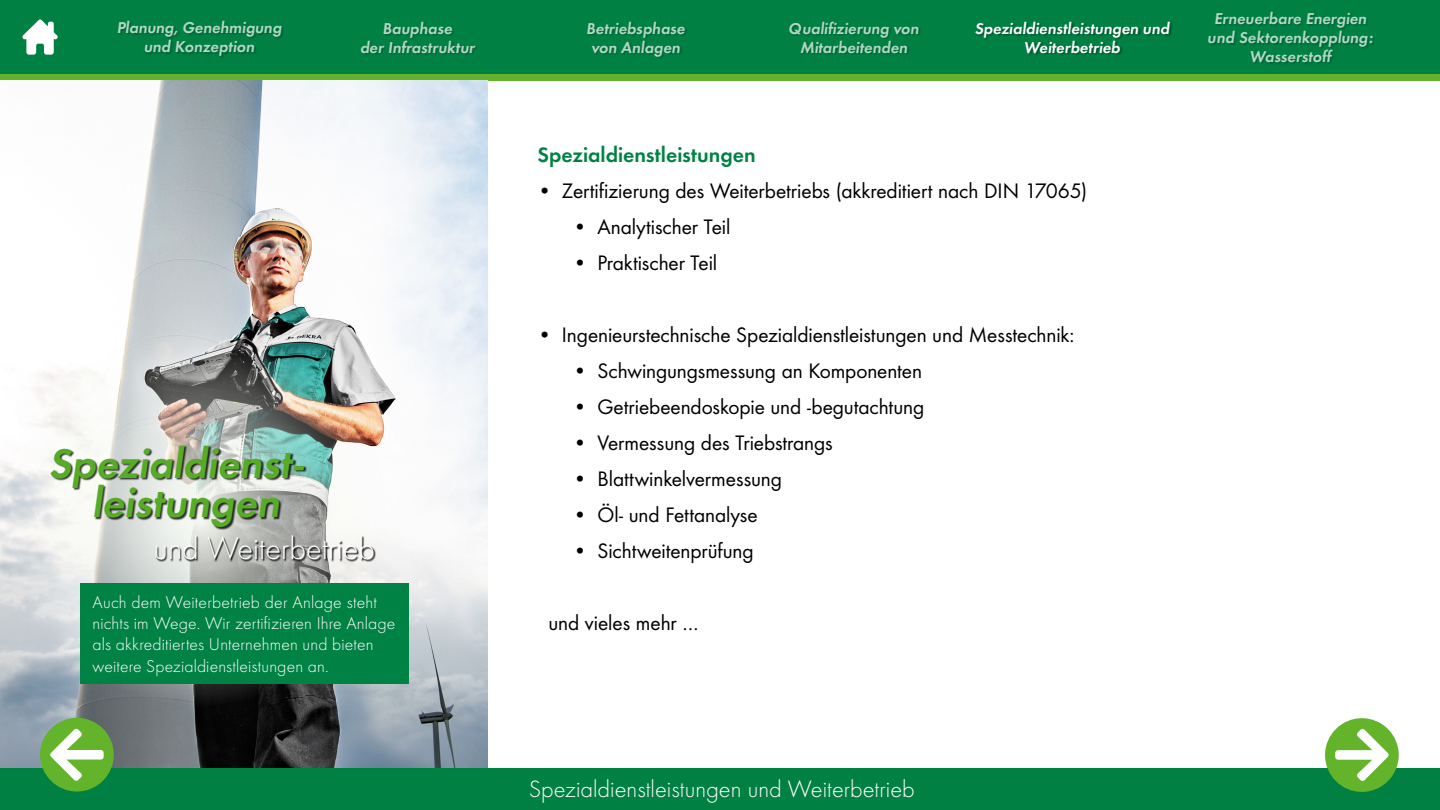
<style>
.page{position:relative;width:1440px;height:810px;background:#008143}
.page>*{position:absolute;margin:0;border:0;box-sizing:border-box;transform-origin:0 0}
.t1{font:43.12px/39px "Futura Dem";color:#57ab27;text-align:center}
.t2{font:300 32.4px "Futura";color:#fff}
.t3{font:300 24.53px "Futura";color:#fff}
.t4{font:21.75px "Futura Boo";letter-spacing:-.005em;color:#000}
.t5{font:21.75px "Futura Dem";color:#008244}
.t6{font:300 17.7px/21.2px "Futura";letter-spacing:.01em;color:#fff}
.t7{font:16.35px/19px "Futura Dem";color:#fff;text-align:center}
</style>
<div class="page">
<div style="left:0;top:76px;width:1440px;height:691px;background:#fff"></div>
<div style="left:0;top:74px;width:1440px;height:6px;background:#64b32c"></div>
<div style="left:1325px;top:718px;width:74px;height:74px;background:#63b32b;border-radius:50%"></div>
<svg style="left:1335px;top:729px;width:54px;height:52px"></svg>
<div style="left:360px;top:21px;width:119px;height:35px;background:#000;opacity:.36"></div>
<div style="left:587px;top:21px;width:101px;height:39px;background:#000;opacity:.36"></div>
<div style="left:789px;top:21px;width:133px;height:35px;background:#000;opacity:.36"></div>
<div style="left:975px;top:21px;width:198px;height:35px;background:#000;opacity:.36"></div>
<div style="left:1209px;top:11px;width:167px;height:55px;background:#000;opacity:.36"></div>
<div style="left:118px;top:20px;width:167px;height:40px;background:#000;opacity:.36"></div>
<img style="left:0;top:80px;width:488px;height:687px">
<svg style="left:11px;top:330px;width:376px;height:376px"></svg>
<div style="left:40px;top:718px;width:74px;height:74px;background:#63b32b;border-radius:50%"></div>
<svg style="left:50px;top:728px;width:54px;height:53px"></svg>
<div style="left:80px;top:583px;width:329px;height:101px;background:#008244"></div>
<div style="left:51px;top:446px;width:257px;height:84px;background:#000;opacity:.81"></div>
<svg style="left:156px;top:535px;width:220px;height:28px;background:#b0b1ae"></svg>
<svg style="left:22px;top:19px;width:36px;height:36px"></svg>
<p class="t7" style="left:117px;top:17px;width:169px">Planung, Genehmigung und Konzeption</p>
<p class="t7" style="left:360px;top:17px;width:119px">Bauphase<br>der Infrastruktur</p>
<p class="t7" style="left:586px;top:17px;width:103px;text-align:left">Betriebsphase von Anlagen</p>
<p class="t7" style="left:789px;top:17px;width:134px">Qualifizierung von<br>Mitarbeitenden</p>
<p class="t7" style="left:975px;top:17px;width:199px">Spezialdienstleistungen und<br>Weiterbetrieb</p>
<p class="t7" style="left:1208px;top:8px;width:169px">Erneuerbare Energien und Sektorenkopplung:<br>Wasserstoff</p>
<p class="t5" style="left:537px;top:139px;width:220px">Spezialdienstleistungen</p>
<p class="t4" style="left:537px;top:176px;width:551px">• Zertifizierung des Weiterbetriebs (akkreditiert nach DIN 17065)</p>
<p class="t4" style="left:573px;top:212px;width:159px">• Analytischer Teil</p>
<p class="t4" style="left:573px;top:248px;width:146px">• Praktischer Teil</p>
<h1 class="t1" style="left:49px;top:441px;width:263px">Spezialdienst&shy;leistungen</h1>
<h2 class="t2" style="left:154px;top:530px;width:223px">und Weiterbetrieb</h2>
<p class="t6" style="left:93px;top:592px;width:304px">Auch dem Weiterbetrieb der Anlage steht nichts im Wege. Wir zertifizieren Ihre Anlage als akkreditiertes Unternehmen und bieten weitere Spezialdienstleistungen an.</p>
<p class="t4" style="left:537px;top:320px;width:539px">• Ingenieurstechnische Spezialdienstleistungen und Messtechnik:</p>
<p class="t4" style="left:573px;top:356px;width:351px">• Schwingungsmessung an Komponenten</p>
<p class="t4" style="left:573px;top:392px;width:353px">• Getriebeendoskopie und -begutachtung</p>
<p class="t4" style="left:573px;top:428px;width:261px">• Vermessung des Triebstrangs</p>
<p class="t4" style="left:573px;top:464px;width:211px">• Blattwinkelvermessung</p>
<p class="t4" style="left:573px;top:500px;width:186px">• Öl- und Fettanalyse</p>
<p class="t4" style="left:573px;top:536px;width:182px">• Sichtweitenprüfung</p>
<p class="t4" style="left:548px;top:608px;width:152px">und vieles mehr …</p>
<p class="t3" style="left:529px;top:775px;width:388px">Spezialdienstleistungen und Weiterbetrieb</p>
</div>
